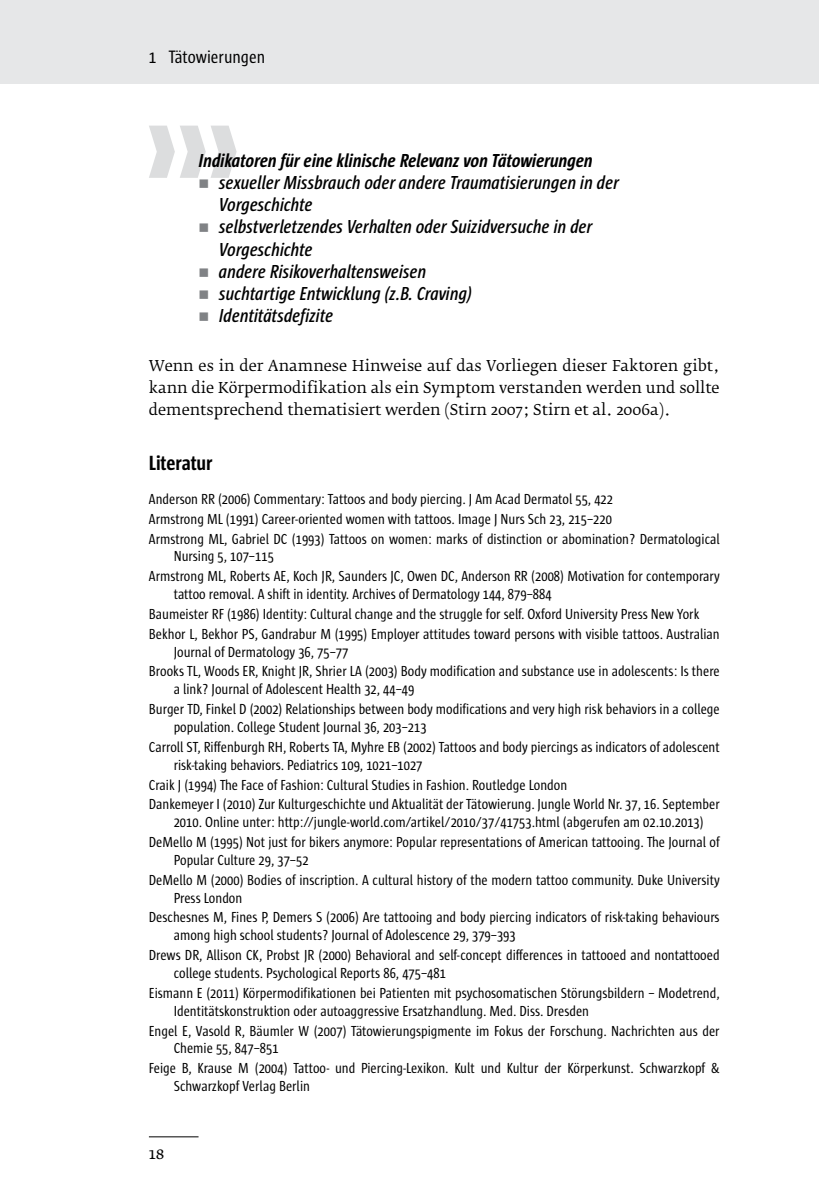
<style>
.page{position:relative;width:819px;height:1191px;background:#fff}
.page>*{position:absolute;margin:0;border:0;box-sizing:border-box;transform-origin:0 0}
.t1{font:75.25px "Zapf Dingbats ITC";color:#dcddde}
.t2{font:700 21px "Sun Cd";letter-spacing:-.005em;color:#000}
.t3{font:italic 600 19.25px/22.2px "Sun Cd";color:#000}
.t4{font:italic 700 19.25px "Sun Cd";color:#000}
.t5{font:18.38px "Sun Cd";color:#000}
.t6{font:15.75px "Fedra Serif B Pro";color:#000}
.t7{font:14.88px/19.8px "Sun Cd";color:#000}
.t8{font:14.88px/21.9px "Fedra Serif B Pro";color:#000;text-align:justify}
.s1{color:#808285}
</style>
<div class="page">
<div style="left:0;top:0;width:819px;height:84px;background:#e6e7e8"></div>
<hr style="left:149px;top:1136px;width:49px;height:1px;background:#000">
<p class="t5" style="left:149px;top:47px;width:118px">1 Tätowierungen</p>
<h1 class="t1" style="left:146px;top:117px;width:94px">❱❱❱</h1>
<p class="t4" style="left:198px;top:150px;width:395px">Indikatoren für eine klinische Relevanz von Tätowierungen</p>
<p class="t3" style="left:219px;top:172px;width:401px;text-indent:-21px"><span class="s1">■</span> sexueller Missbrauch oder andere Traumatisierungen in der<br>Vorgeschichte</p>
<p class="t3" style="left:219px;top:216px;width:375px;text-indent:-21px"><span class="s1">■</span> selbstverletzendes Verhalten oder Suizidversuche in der<br>Vorgeschichte</p>
<p class="t3" style="left:198px;top:260px;width:229px"><span class="s1">■</span> andere Risikoverhaltensweisen</p>
<p class="t3" style="left:198px;top:283px;width:275px"><span class="s1">■</span> suchtartige Entwicklung (z.B. Craving)</p>
<p class="t3" style="left:198px;top:305px;width:136px"><span class="s1">■</span> Identitätsdefizite</p>
<p class="t8" style="left:149px;top:355px;width:572px">Wenn es in der Anamnese Hinweise auf das Vorliegen dieser Faktoren gibt, kann die Körpermodifikation als ein Symptom verstanden werden und sollte dementsprechend thematisiert werden (Stirn 2007; Stirn et al. 2006a).</p>
<h2 class="t2" style="left:149px;top:452px;width:65px">Literatur</h2>
<p class="t7" style="left:149px;top:489px;width:572px">Anderson RR (2006) Commentary: Tattoos and body piercing. J Am Acad Dermatol 55, 422<br>Armstrong ML (1991) Career-oriented women with tattoos. Image J Nurs Sch 23, 215–220<br>Armstrong ML, Gabriel DC (1993) Tattoos on women: marks of distinction or abomination? Dermatological</p>
<p class="t7" style="left:149px;top:547px;width:572px;text-indent:25px">Nursing 5, 107–115<br>Armstrong ML, Roberts AE, Koch JR, Saunders JC, Owen DC, Anderson RR (2008) Motivation for contemporary</p>
<p class="t7" style="left:149px;top:584px;width:572px;text-indent:25px">tattoo removal. A shift in identity. Archives of Dermatology 144, 879–884<br>Baumeister RF (1986) Identity: Cultural change and the struggle for self. Oxford University Press New York<br>Bekhor L, Bekhor PS, Gandrabur M (1995) Employer attitudes toward persons with visible tattoos. Australian</p>
<p class="t7" style="left:149px;top:642px;width:572px;text-indent:25px">Journal of Dermatology 36, 75–77<br>Brooks TL, Woods ER, Knight JR, Shrier LA (2003) Body modification and substance use in adolescents: Is there</p>
<p class="t7" style="left:149px;top:679px;width:572px;text-indent:25px">a link? Journal of Adolescent Health 32, 44–49<br>Burger TD, Finkel D (2002) Relationships between body modifications and very high risk behaviors in a college</p>
<p class="t7" style="left:149px;top:717px;width:572px;text-indent:25px">population. College Student Journal 36, 203–213<br>Carroll ST, Riffenburgh RH, Roberts TA, Myhre EB (2002) Tattoos and body piercings as indicators of adolescent</p>
<p class="t7" style="left:149px;top:755px;width:572px;text-indent:25px">risk-taking behaviors. Pediatrics 109, 1021–1027<br>Craik J (1994) The Face of Fashion: Cultural Studies in Fashion. Routledge London<br>Dankemeyer I (2010) Zur Kulturgeschichte und Aktualität der Tätowierung. Jungle World Nr. 37, 16. September</p>
<p class="t7" style="left:149px;top:812px;width:572px;text-align:center">2010. Online unter: http://jungle-world.com/artikel/2010/37/41753.html (abgerufen am 02.10.2013)<br>DeMello M (1995) Not just for bikers anymore: Popular representations of American tattooing. The Journal of</p>
<p class="t7" style="left:149px;top:850px;width:572px;text-indent:25px">Popular Culture 29, 37–52<br>DeMello M (2000) Bodies of inscription. A cultural history of the modern tattoo community. Duke University</p>
<p class="t7" style="left:149px;top:888px;width:572px;text-indent:25px">Press London<br>Deschesnes M, Fines P, Demers S (2006) Are tattooing and body piercing indicators of risk-taking behaviours</p>
<p class="t7" style="left:149px;top:925px;width:572px;text-indent:25px">among high school students? Journal of Adolescence 29, 379–393<br>Drews DR, Allison CK, Probst JR (2000) Behavioral and self-concept differences in tattooed and nontattooed</p>
<p class="t7" style="left:149px;top:963px;width:572px;text-indent:25px">college students. Psychological Reports 86, 475–481<br>Eismann E (2011) Körpermodifikationen bei Patienten mit psychosomatischen Störungsbildern – Modetrend,</p>
<p class="t7" style="left:149px;top:1001px;width:572px;text-indent:25px">Identitätskonstruktion oder autoaggressive Ersatzhandlung. Med. Diss. Dresden<br>Engel E, Vasold R, Bäumler W (2007) Tätowierungspigmente im Fokus der Forschung. Nachrichten aus der</p>
<p class="t7" style="left:149px;top:1038px;width:572px;text-indent:25px">Chemie 55, 847–851<br>Feige B, Krause M (2004) Tattoo- und Piercing-Lexikon. Kult und Kultur der Körperkunst. Schwarzkopf &amp;</p>
<p class="t7" style="left:174px;top:1076px;width:138px">Schwarzkopf Verlag Berlin</p>
<p class="t6" style="left:149px;top:1144px;width:17px">18</p>
</div>
